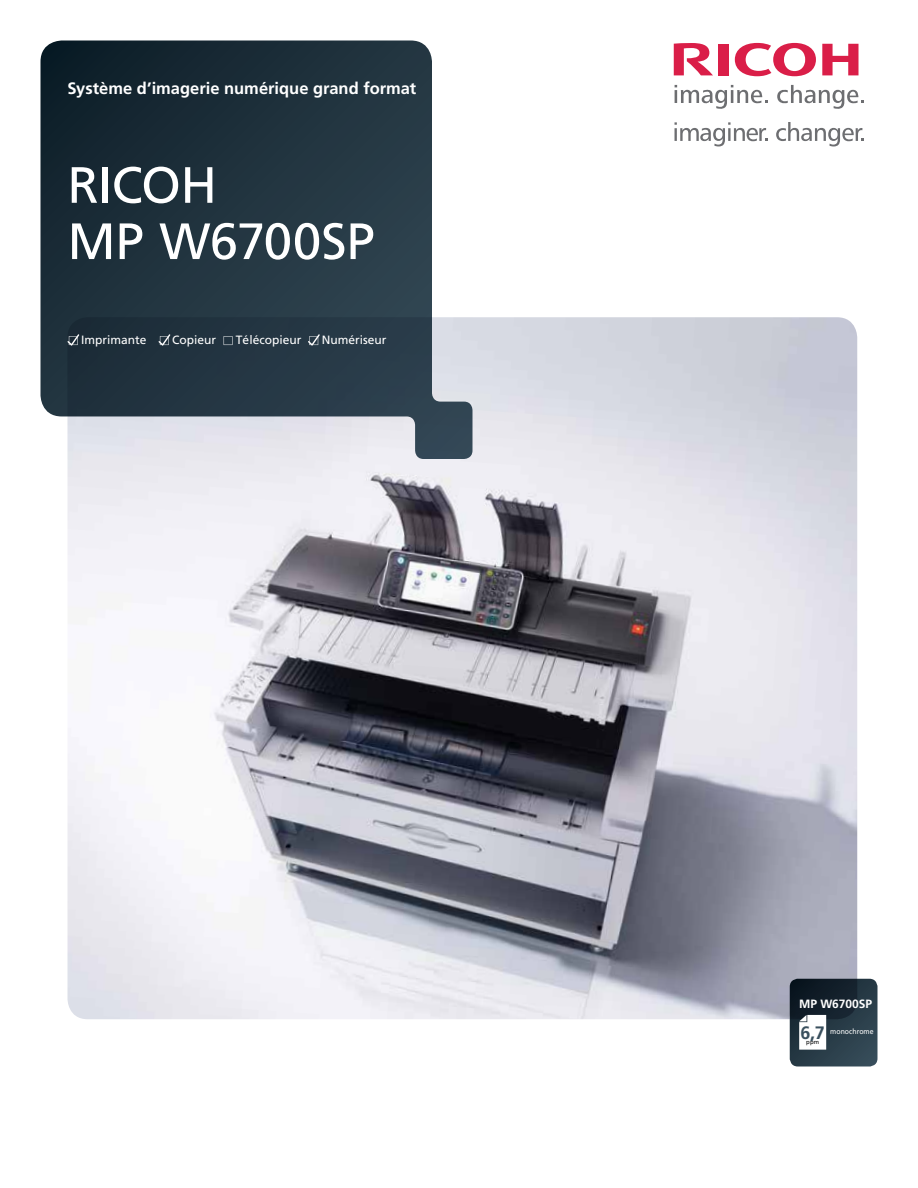
<style>
.page{position:relative;width:918px;height:1188px;background:#fff}
.page>*{position:absolute;margin:0;border:0;box-sizing:border-box;transform-origin:0 0}
.t1{font:51px/56.2px "Frutiger LT Std";letter-spacing:-.01em;color:#fff}
.t2{font:700 18px "Frutiger LT Std";color:#3a505e}
.t3{font:700 16.5px "Frutiger LT Std";color:#fff}
.t4{font:12px "Frutiger LT Std";color:#fff}
.t5{font:700 12px "Frutiger LT Std";letter-spacing:-.005em;color:#fff}
.t6{font:7.5px "Frutiger LT Std";letter-spacing:.01em;color:#fff;scale:.92 1}
.t7{font:6px "Frutiger LT Std";color:#000}
</style>
<div class="page">
<img style="left:68px;top:317px;width:789px;height:702px">
<svg style="left:790px;top:979px;width:88px;height:87px;background:#22333e"></svg>
<svg style="left:799px;top:1015px;width:27px;height:35px"></svg>
<svg style="left:40px;top:40px;width:432px;height:419px;background:#44535d"></svg>
<svg style="left:68px;top:334px;width:11px;height:12px"></svg>
<svg style="left:159px;top:334px;width:11px;height:12px"></svg>
<svg style="left:224px;top:336px;width:9px;height:9px"></svg>
<svg style="left:308px;top:334px;width:12px;height:12px"></svg>
<svg style="left:735px;top:43px;width:81px;height:33px"></svg>
<svg style="left:822px;top:44px;width:37px;height:31px"></svg>
<div style="left:718px;top:44px;width:11px;height:31px;background:#da1e48"></div>
<svg style="left:674px;top:43px;width:39px;height:32px"></svg>
<svg style="left:675px;top:85px;width:93px;height:24px"></svg>
<svg style="left:777px;top:85px;width:87px;height:24px"></svg>
<svg style="left:675px;top:122px;width:93px;height:24px"></svg>
<svg style="left:776px;top:122px;width:88px;height:24px"></svg>
<h3 class="t3" style="left:68px;top:78px;width:350px">Système d’imagerie numérique grand format</h3>
<h1 class="t1" style="left:68px;top:157px;width:309px">RICOH<br>MP W6700SP</h1>
<p class="t4" style="left:81px;top:333px;width:67px">Imprimante</p>
<p class="t4" style="left:172px;top:333px;width:46px">Copieur</p>
<p class="t4" style="left:236px;top:333px;width:67px">Télécopieur</p>
<p class="t4" style="left:322px;top:333px;width:66px">Numériseur</p>
<p class="t5" style="left:799px;top:997px;width:74px">MP W6700SP</p>
<p class="t7" style="left:806px;top:1039px;width:14px">ppm</p>
<h2 class="t2" style="left:801px;top:1022px;width:26px">6,7</h2>
<p class="t6" style="left:830px;top:1027px;width:49px">monochrome</p>
</div>
